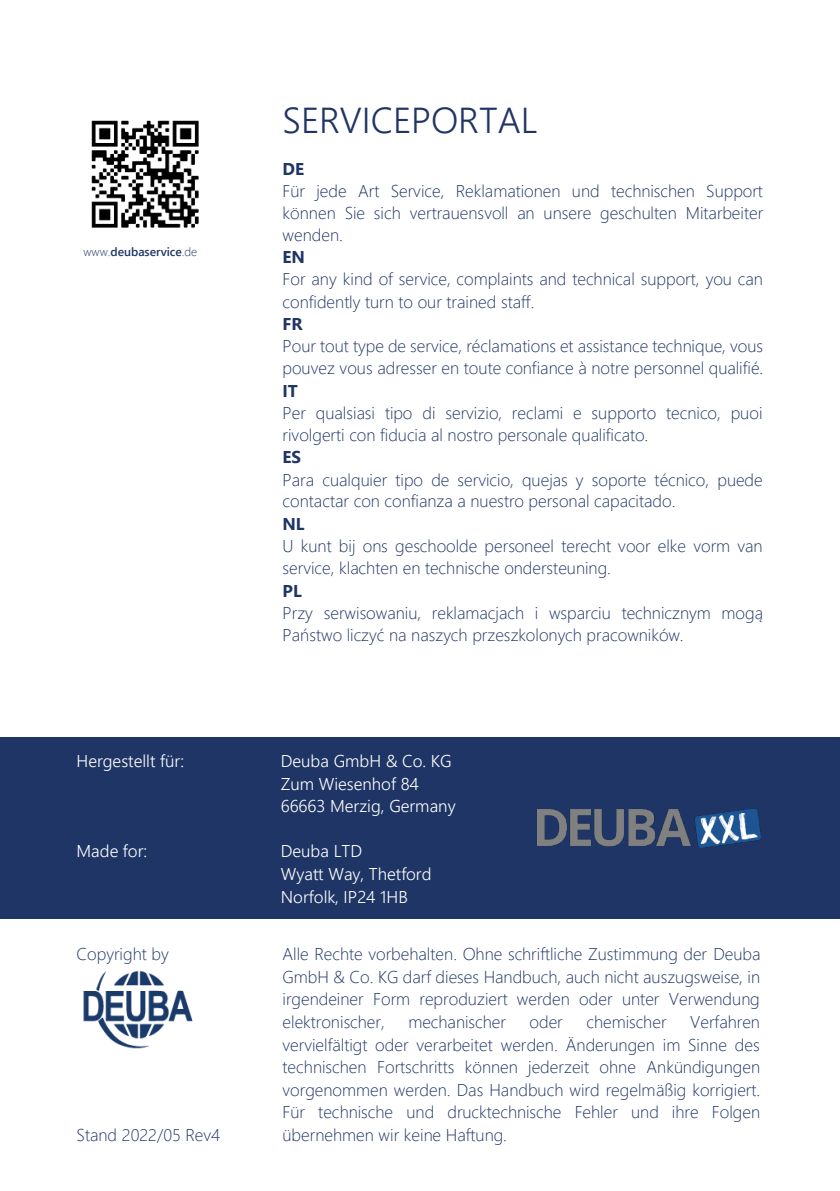
<style>
.page{position:relative;width:840px;height:1191px;background:#fff}
.page>*{position:absolute;margin:0;border:0;box-sizing:border-box;transform-origin:0 0}
.t1{font:300 36px "Segoe UI";color:#1f3565}
.t2{font:300 17px/22.6px "Segoe UI";color:#1f3565}
.t3{font:300 17px/22.6px "Segoe UI";color:#fff}
.t4{font:700 17px "Segoe UI";color:#1f3565}
.t5{font:600 12px "Segoe UI";color:#1f3565}
.s1{font-weight:300}
</style>
<div class="page">
<img style="left:91px;top:120px;width:108px;height:108px">
<div style="left:0;top:737px;width:204px;height:182px;background:#1f3565"></div>
<div style="left:204px;top:737px;width:318px;height:182px;background:#1f3565"></div>
<div style="left:522px;top:737px;width:317px;height:182px;background:#1f3565"></div>
<img style="left:83px;top:970px;width:110px;height:79px">
<img style="left:537px;top:808px;width:224px;height:39px">
<p class="t5" style="left:83px;top:241px;width:115px"><span class="s1">www.</span>deubaservice<span class="s1">.de</span></p>
<p class="t3" style="left:77px;top:748px;width:109px">Hergestellt für:</p>
<p class="t3" style="left:77px;top:838px;width:72px">Made for:</p>
<h1 class="t1" style="left:282px;top:86px;width:256px">SERVICEPORTAL</h1>
<p class="t4" style="left:282px;top:153px;width:23px">DE</p>
<p class="t2" style="left:282px;top:178px;width:482px;line-height:22px;text-align:justify">Für jede Art Service, Reklamationen und technischen Support können Sie sich vertrauensvoll an unsere geschulten Mitarbeiter wenden.</p>
<p class="t4" style="left:282px;top:241px;width:24px">EN</p>
<p class="t2" style="left:282px;top:267px;width:482px;line-height:22px">For any kind of service, complaints and technical support, you can confidently turn to our trained staff.</p>
<p class="t4" style="left:282px;top:308px;width:22px">FR</p>
<p class="t2" style="left:282px;top:334px;width:482px;line-height:21.8px">Pour tout type de service, réclamations et assistance technique, vous pouvez vous adresser en toute confiance à notre personnel qualifié.</p>
<p class="t4" style="left:282px;top:375px;width:17px">IT</p>
<p class="t2" style="left:282px;top:400px;width:481px;line-height:22px">Per qualsiasi tipo di servizio, reclami e supporto tecnico, puoi rivolgerti con fiducia al nostro personale qualificato.</p>
<p class="t4" style="left:282px;top:441px;width:20px">ES</p>
<p class="t2" style="left:282px;top:467px;width:481px;line-height:21.8px">Para cualquier tipo de servicio, quejas y soporte técnico, puede contactar con confianza a nuestro personal capacitado.</p>
<p class="t4" style="left:282px;top:508px;width:24px">NL</p>
<p class="t2" style="left:282px;top:533px;width:481px;line-height:22px">U kunt bij ons geschoolde personeel terecht voor elke vorm van service, klachten en technische ondersteuning.</p>
<p class="t4" style="left:282px;top:574px;width:21px">PL</p>
<p class="t2" style="left:282px;top:600px;width:482px">Przy serwisowaniu, reklamacjach i wsparciu technicznym mogą<br>Państwo liczyć na naszych przeszkolonych pracowników.</p>
<p class="t3" style="left:281px;top:748px;width:176px">Deuba GmbH &amp; Co. KG<br>Zum Wiesenhof 84<br>66663 Merzig, Germany</p>
<p class="t3" style="left:281px;top:838px;width:152px">Deuba LTD<br>Wyatt Way, Thetford<br>Norfolk, IP24 1HB</p>
<p class="t2" style="left:77px;top:941px;width:94px">Copyright by</p>
<p class="t2" style="left:282px;top:941px;width:479px;text-align:justify">Alle Rechte vorbehalten. Ohne schriftliche Zustimmung der Deuba GmbH &amp; Co. KG darf dieses Handbuch, auch nicht auszugsweise, in irgendeiner Form reproduziert werden oder unter Verwendung elektronischer,</p>
<p class="t2" style="left:282px;top:1008px;width:479px;text-align:justify;text-indent:407px">Verfahren vervielfältigt oder verarbeitet werden. Änderungen im Sinne des technischen Fortschritts können jederzeit ohne Ankündigungen vorgenommen werden. Das Handbuch wird regelmäßig korrigiert.<br>Für technische und drucktechnische Fehler und ihre Folgen</p>
<p class="t2" style="left:408px;top:1008px;width:99px">mechanischer</p>
<p class="t2" style="left:529px;top:1008px;width:35px">oder</p>
<p class="t2" style="left:586px;top:1008px;width:82px">chemischer</p>
<p class="t2" style="left:77px;top:1121px;width:145px">Stand 2022/05 Rev4</p>
<p class="t2" style="left:282px;top:1121px;width:226px">übernehmen wir keine Haftung.</p>
</div>
